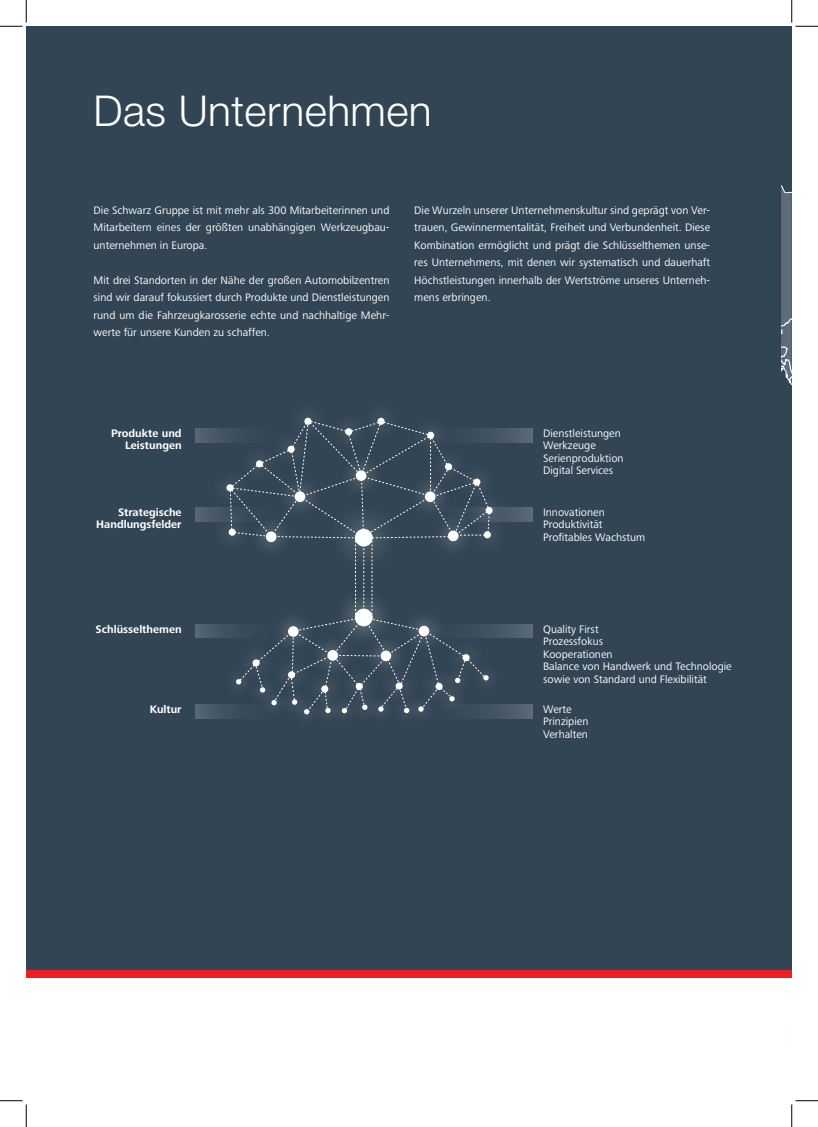
<style>
.page{position:relative;width:818px;height:1127px;background:#fff}
.page>*{position:absolute;margin:0;border:0;box-sizing:border-box;transform-origin:0 0}
.t1{font:300 42.5px "Helvetica Neue LT Std";letter-spacing:.01em;color:#fff}
.t2{font:11.25px/12.5px "Frutiger Next Pro";color:#fff}
.t3{font:700 11.25px/12.5px "Frutiger Next Pro";color:#fff;text-align:right}
</style>
<div class="page">
<div style="left:26px;top:967px;width:766px;height:10px;background:#ee1d23"></div>
<div style="left:26px;top:26px;width:766px;height:943px;background:#324554"></div>
<svg style="left:781px;top:185px;width:4px;height:187px"></svg>
<div style="left:785px;top:26px;width:7px;height:1069px;background:#231f20;opacity:.4"></div>
<svg style="left:195px;top:704px;width:338px;height:14px"></svg>
<svg style="left:195px;top:429px;width:338px;height:13px"></svg>
<svg style="left:195px;top:507px;width:338px;height:14px"></svg>
<svg style="left:195px;top:624px;width:338px;height:13px"></svg>
<div style="left:406px;top:694px;width:30px;height:29px;background:#354757"></div>
<div style="left:392px;top:695px;width:29px;height:30px;background:#354756"></div>
<div style="left:366px;top:694px;width:30px;height:29px;background:#334655"></div>
<div style="left:350px;top:692px;width:30px;height:29px;background:#364857"></div>
<div style="left:329px;top:695px;width:30px;height:30px;background:#344756"></div>
<div style="left:313px;top:695px;width:30px;height:30px;background:#364857"></div>
<div style="left:292px;top:696px;width:29px;height:30px;background:#344756"></div>
<div style="left:280px;top:687px;width:29px;height:29px;background:#fff;opacity:.75"></div>
<div style="left:259px;top:687px;width:30px;height:30px;background:#344656"></div>
<div style="left:213px;top:512px;width:38px;height:39px;background:#fff;opacity:.75"></div>
<div style="left:470px;top:491px;width:38px;height:38px;background:#fff;opacity:.75"></div>
<svg style="left:486px;top:506px;width:7px;height:8px"></svg>
<div style="left:468px;top:515px;width:39px;height:39px;background:#fff;opacity:.75"></div>
<svg style="left:228px;top:419px;width:262px;height:295px"></svg>
<svg style="left:0;top:0;width:27px;height:27px"></svg>
<svg style="left:0;top:1100px;width:27px;height:26px"></svg>
<svg style="left:791px;top:0;width:27px;height:27px"></svg>
<svg style="left:791px;top:1100px;width:27px;height:26px"></svg>
<h1 class="t1" style="left:94px;top:85px;width:340px">Das Unternehmen</h1>
<p class="t2" style="left:94px;top:201px;width:297px;line-height:17.5px;text-align:justify">Die Schwarz Gruppe ist mit mehr als 300 Mitarbeiterinnen und Mitarbeitern eines der größten unabhängigen Werkzeugbau&shy;unternehmen in Europa.</p>
<p class="t2" style="left:94px;top:271px;width:297px;line-height:17.5px;text-align:justify">Mit drei Standorten in der Nähe der großen Automobilzentren sind wir darauf fokussiert durch Produkte und Dienstleistungen rund um die Fahrzeugkarosserie echte und nachhaltige Mehr&shy;werte für unsere Kunden zu schaffen.</p>
<p class="t2" style="left:414px;top:201px;width:297px;line-height:17.5px;text-align:justify">Die Wurzeln unserer Unternehmenskultur sind geprägt von Ver&shy;trauen, Gewinnermentalität, Freiheit und Verbundenheit. Diese Kombination ermöglicht und prägt die Schlüsselthemen unse&shy;res Unternehmens, mit denen wir systematisch und dauerhaft Höchstleistungen innerhalb der Wertströme unseres Unterneh&shy;mens erbringen.</p>
<p class="t3" style="left:111px;top:426px;width:72px">Produkte und<br>Leistungen</p>
<p class="t3" style="left:96px;top:506px;width:87px">Strategische<br>Handlungsfelder</p>
<p class="t2" style="left:543px;top:426px;width:82px">Dienstleistungen<br>Werkzeuge<br>Serienproduktion<br>Digital Services</p>
<p class="t2" style="left:543px;top:506px;width:104px">Innovationen<br>Produktivität<br>Profitables Wachstum</p>
<p class="t3" style="left:96px;top:622px;width:87px">Schlüsselthemen</p>
<p class="t2" style="left:543px;top:622px;width:190px">Quality First<br>Prozessfokus<br>Kooperationen<br>Balance von Handwerk und Technologie sowie von Standard und Flexibilität</p>
<p class="t3" style="left:150px;top:702px;width:33px">Kultur</p>
<p class="t2" style="left:543px;top:702px;width:47px">Werte<br>Prinzipien<br>Verhalten</p>
</div>
